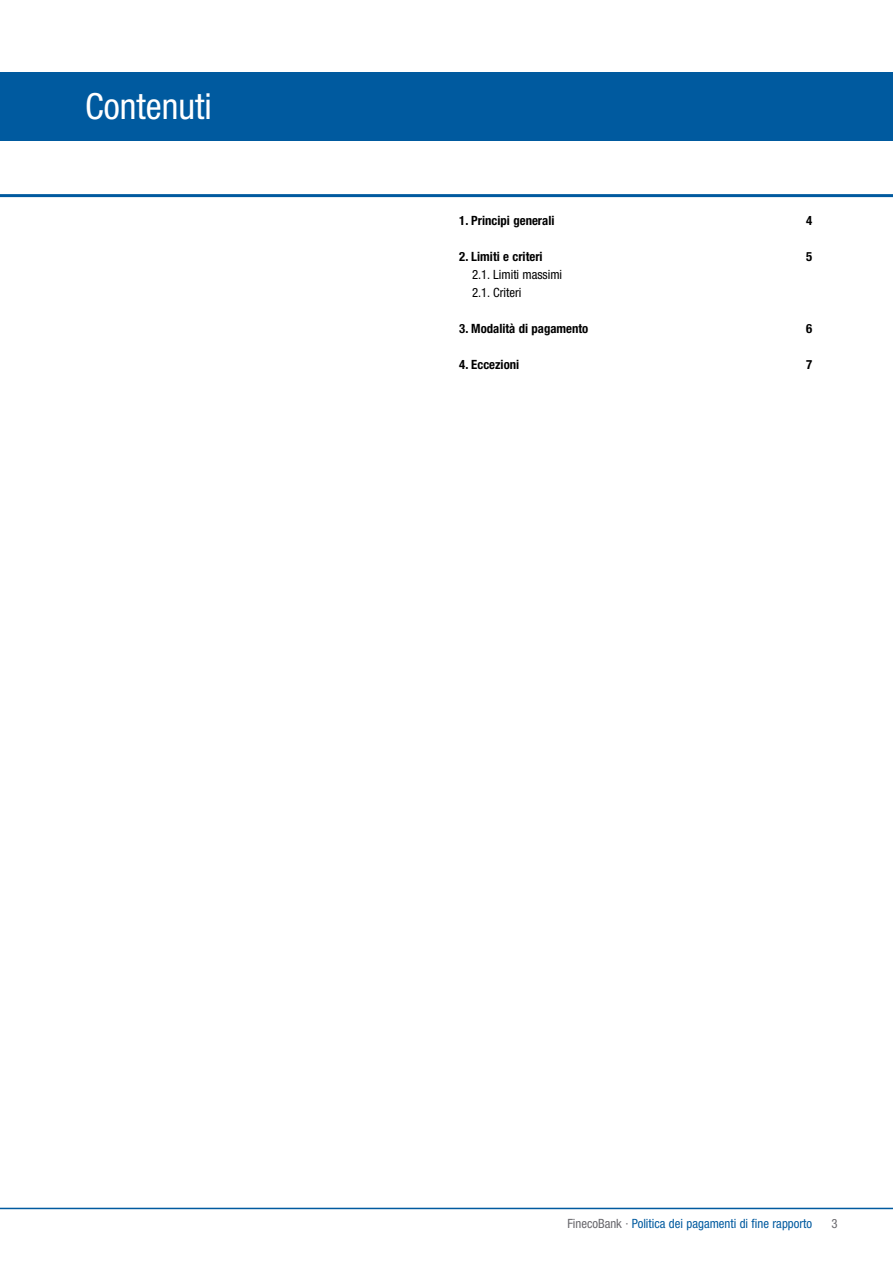
<style>
.page{position:relative;width:893px;height:1263px;background:#fff}
.page>*{position:absolute;margin:0;border:0;box-sizing:border-box;transform-origin:0 0}
.t1{font:condensed 36px "Helvetica Neue LT Std";color:#fff}
.t2{font:700 condensed 12.75px "Helvetica Neue LT Std";color:#000}
.t3{font:condensed 12.75px "Helvetica Neue LT Std";color:#005a9f}
.t4{font:condensed 12.75px/18px "Helvetica Neue LT Std";color:#000}
.t5{font:condensed 12.75px "Helvetica Neue LT Std";color:#68676c}
.s1{color:#68676c}
</style>
<div class="page">
<div style="left:0;top:72px;width:893px;height:68px;background:#005a9f"></div>
<hr style="left:0;top:194px;width:893px;height:3px;background:#005a9f">
<hr style="left:0;top:1208px;width:893px;height:1px;background:#005a9f">
<h1 class="t1" style="left:85px;top:86px;width:128px">Contenuti</h1>
<p class="t2" style="left:459px;top:213px;width:97px">1. Principi generali</p>
<p class="t2" style="left:806px;top:213px;width:8px">4</p>
<p class="t2" style="left:459px;top:249px;width:85px">2. Limiti e criteri</p>
<p class="t2" style="left:806px;top:249px;width:8px">5</p>
<p class="t4" style="left:472px;top:266px;width:92px">2.1. Limiti massimi<br>2.1. Criteri</p>
<p class="t2" style="left:459px;top:321px;width:131px">3. Modalità di pagamento</p>
<p class="t2" style="left:806px;top:321px;width:8px">6</p>
<p class="t2" style="left:459px;top:357px;width:61px">4. Eccezioni</p>
<p class="t2" style="left:806px;top:357px;width:8px">7</p>
<p class="t3" style="left:567px;top:1216px;width:246px"><span class="s1">FinecoBank ·</span> Politica dei pagamenti di fine rapporto</p>
<p class="t5" style="left:832px;top:1216px;width:8px">3</p>
</div>
